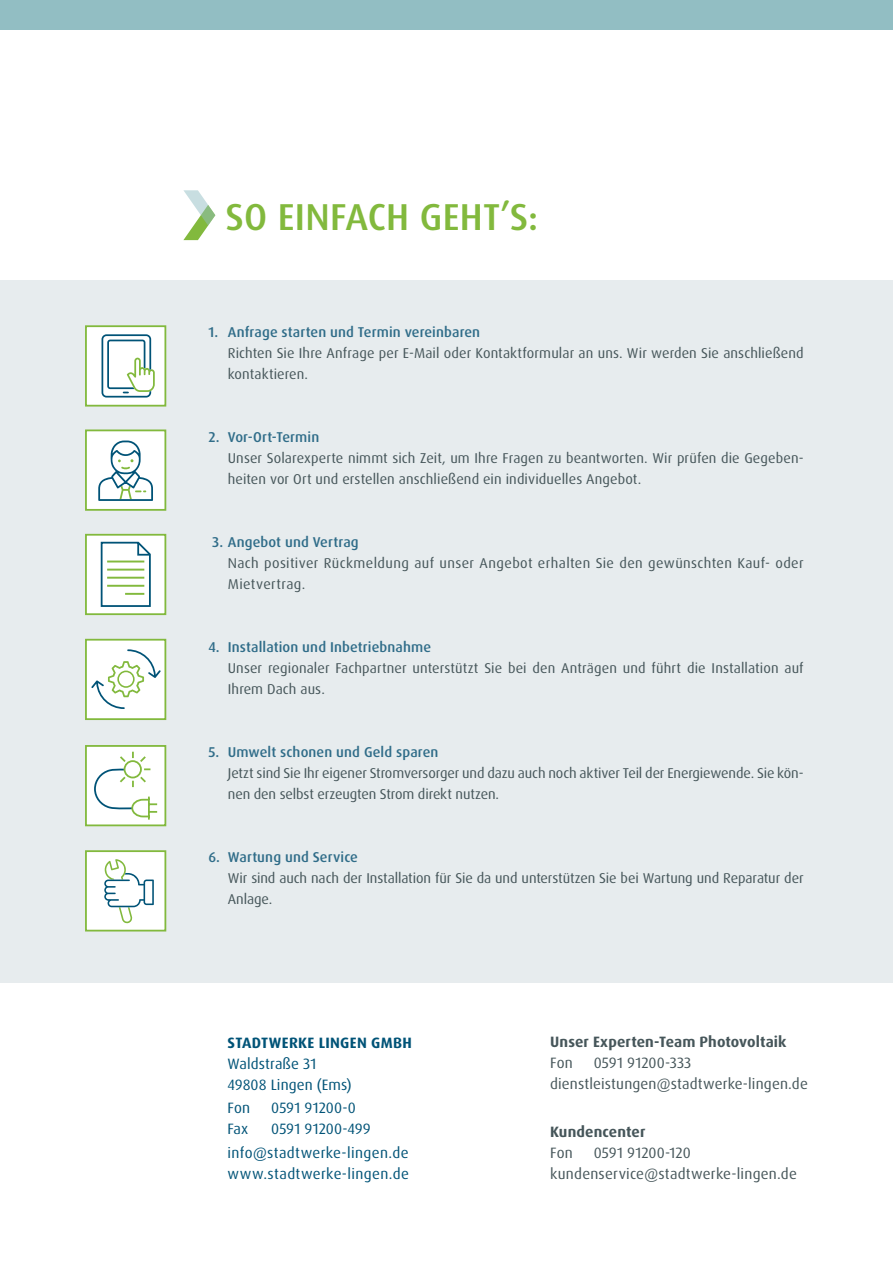
<style>
.page{position:relative;width:893px;height:1263px;background:#fff}
.page>*{position:absolute;margin:0;border:0;box-sizing:border-box;transform-origin:0 0}
.t1{font:500 37.5px "Dax Pro";letter-spacing:.005em;color:#82b93d}
.t2{font:15px/20.7px "Dax Pro";letter-spacing:.01em;color:#005377}
.t3{font:15px/20.7px "Dax Pro";letter-spacing:.01em;color:#46565a}
.t4{font:700 15px "Dax Pro";letter-spacing:.01em;color:#46565a}
.t5{font:700 15px "Dax Pro";letter-spacing:.025em;color:#005377}
.t6{font:14.25px/21px "Dax Pro";letter-spacing:.005em;color:#46565a}
.t7{font:500 14.25px "Dax Pro";letter-spacing:.01em;color:#306d89}
.t8{font:14.25px/21px "Dax Pro";letter-spacing:.025em;color:#46565a}
</style>
<div class="page">
<div style="left:0;top:280px;width:893px;height:702px;background:#e7ecee"></div>
<div style="left:0;top:0;width:893px;height:30px;background:#92bec3"></div>
<div style="left:86px;top:430px;width:79px;height:80px;background:#fff"></div>
<svg style="left:98px;top:440px;width:55px;height:61px"></svg>
<div style="left:85px;top:429px;width:81px;height:82px;border:2px solid #82b93d"></div>
<div style="left:86px;top:535px;width:79px;height:79px;background:#fff"></div>
<svg style="left:100px;top:541px;width:51px;height:66px"></svg>
<div style="left:85px;top:534px;width:81px;height:81px;border:2px solid #82b93d"></div>
<div style="left:86px;top:640px;width:79px;height:79px;background:#fff"></div>
<svg style="left:91px;top:649px;width:70px;height:60px"></svg>
<div style="left:85px;top:639px;width:81px;height:81px;border:2px solid #82b93d"></div>
<div style="left:85px;top:325px;width:81px;height:82px;background:#fff;border:2px solid #82b93d"></div>
<svg style="left:102px;top:334px;width:53px;height:64px"></svg>
<svg style="left:183px;top:190px;width:33px;height:50px"></svg>
<div style="left:86px;top:851px;width:79px;height:79px;background:#fff"></div>
<svg style="left:104px;top:859px;width:50px;height:64px"></svg>
<div style="left:85px;top:850px;width:81px;height:81px;border:2px solid #82b93d"></div>
<div style="left:86px;top:746px;width:79px;height:79px;background:#fff"></div>
<svg style="left:94px;top:751px;width:64px;height:69px"></svg>
<div style="left:85px;top:745px;width:81px;height:81px;border:2px solid #82b93d"></div>
<h1 class="t1" style="left:225px;top:193px;width:314px">SO EINFACH GEHT’S:</h1>
<p class="t7" style="left:208px;top:323px;width:273px">1. Anfrage starten und Termin vereinbaren</p>
<p class="t6" style="left:228px;top:343px;width:577px">Richten Sie Ihre Anfrage per E-Mail oder Kontaktformular an uns. Wir werden Sie anschließend kontaktieren.</p>
<p class="t7" style="left:208px;top:428px;width:112px">2. Vor-Ort-Termin</p>
<p class="t6" style="left:228px;top:448px;width:577px">Unser Solarexperte nimmt sich Zeit, um Ihre Fragen zu beantworten. Wir prüfen die Gegeben&shy;heiten vor Ort und erstellen anschließend ein individuelles Angebot.</p>
<p class="t7" style="left:212px;top:533px;width:148px">3. Angebot und Vertrag</p>
<p class="t8" style="left:228px;top:553px;width:577px">Nach positiver Rückmeldung auf unser Angebot erhalten Sie den gewünschten Kauf- oder<br>Mietvertrag.</p>
<p class="t7" style="left:208px;top:638px;width:224px">4. Installation und Inbetriebnahme</p>
<p class="t6" style="left:228px;top:658px;width:577px">Unser regionaler Fachpartner unterstützt Sie bei den Anträgen und führt die Installation auf<br>Ihrem Dach aus.</p>
<p class="t7" style="left:208px;top:743px;width:232px">5. Umwelt schonen und Geld sparen</p>
<p class="t6" style="left:228px;top:763px;width:577px">Jetzt sind Sie Ihr eigener Stromversorger und dazu auch noch aktiver Teil der Energiewende. Sie kön&shy;nen den selbst erzeugten Strom direkt nutzen.</p>
<p class="t7" style="left:208px;top:848px;width:151px">6. Wartung und Service</p>
<p class="t6" style="left:228px;top:868px;width:577px">Wir sind auch nach der Installation für Sie da und unterstützen Sie bei Wartung und Reparatur der<br>Anlage.</p>
<p class="t5" style="left:228px;top:1033px;width:186px">STADTWERKE LINGEN GMBH</p>
<p class="t2" style="left:227px;top:1053px;width:126px">Waldstraße 31<br>49808 Lingen (Ems)</p>
<p class="t2" style="left:227px;top:1098px;width:24px">Fon</p>
<p class="t2" style="left:271px;top:1098px;width:86px">0591 91200-0</p>
<p class="t2" style="left:227px;top:1118px;width:22px">Fax</p>
<p class="t2" style="left:227px;top:1117px;width:183px;line-height:23.9px;text-align:center">0591 91200-499 info@stadtwerke-lingen.de</p>
<p class="t2" style="left:227px;top:1163px;width:183px">www.stadtwerke-lingen.de</p>
<p class="t4" style="left:550px;top:1032px;width:238px">Unser Experten-Team Photovoltaik</p>
<p class="t3" style="left:550px;top:1052px;width:24px">Fon</p>
<p class="t3" style="left:550px;top:1052px;width:259px;text-indent:44px">0591 91200-333 dienstleistungen@stadtwerke-lingen.de</p>
<p class="t4" style="left:550px;top:1122px;width:97px">Kundencenter</p>
<p class="t3" style="left:550px;top:1142px;width:24px">Fon</p>
<p class="t3" style="left:550px;top:1142px;width:248px;text-indent:44px">0591 91200-120 kundenservice@stadtwerke-lingen.de</p>
</div>
